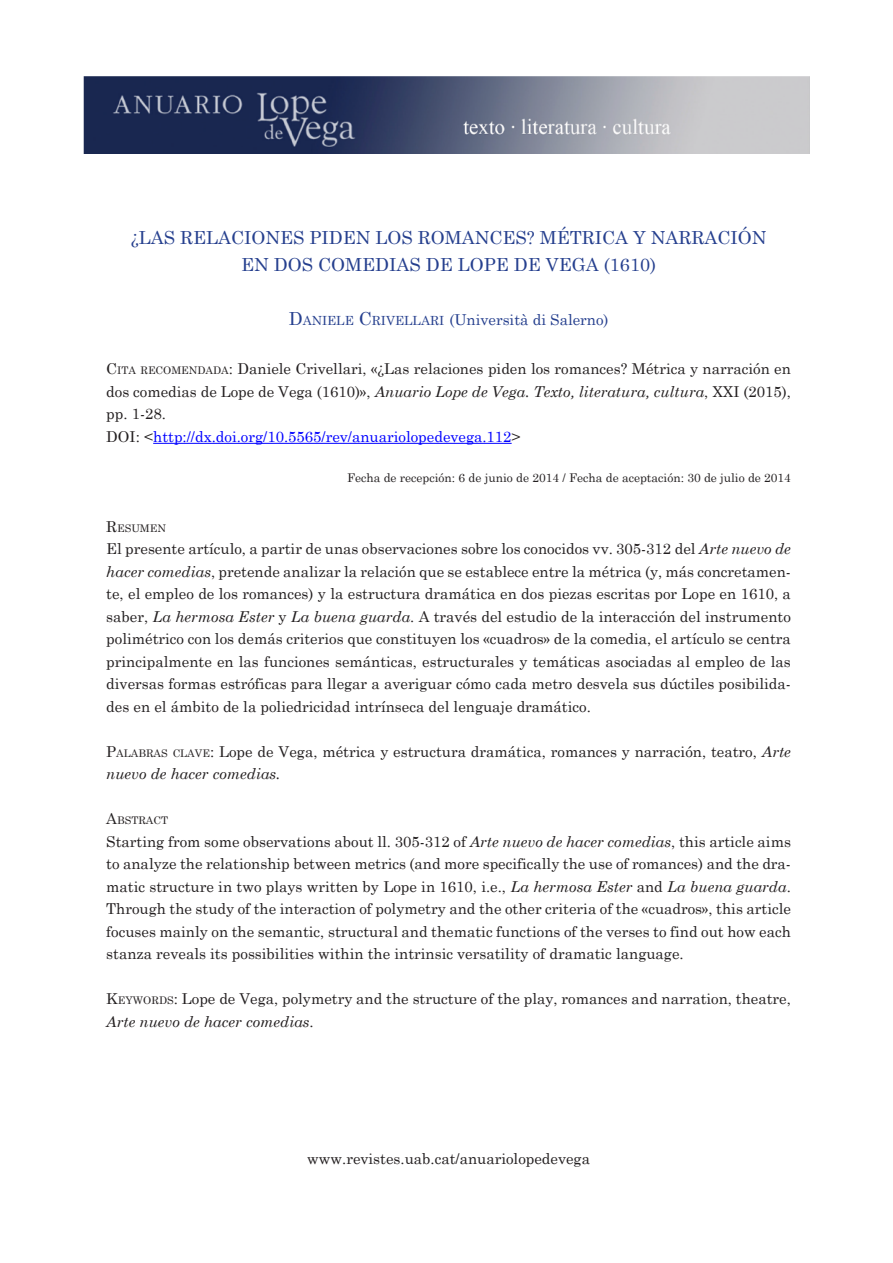
<style>
.page{position:relative;width:893px;height:1263px;background:#fff}
.page>*{position:absolute;margin:0;border:0;box-sizing:border-box;transform-origin:0 0}
.t1{font:18px/27px "Century Schoolbook";color:#253f8e}
.t2{font:15px/22.5px "Century Schoolbook";color:#231f20}
.t3{font:15px "Century Schoolbook";color:#253f8e}
.t4{font:12px "Century Schoolbook";color:#231f20}
.t5{font:10.5px "Century Schoolbook";color:#231f20}
.s1{font-size:18px}
.s2{font-size:12.6px}
.s3{font-style:inherit}
.s4{font-size:10.5px}
.s5{font-style:italic}
.s6{color:#00f}
.s7{font-size:15px}
</style>
<div class="page">
<hr style="left:153px;top:443px;width:359px;height:1px;background:#00f">
<img style="left:84px;top:77px;width:725px;height:77px">
<p class="t1" style="left:241px;top:223px;width:527px;text-indent:-110px">¿LAS RELACIONES PIDEN LOS ROMANCES? MÉTRICA Y NARRACIÓN<br>EN DOS COMEDIAS DE Lope</p>
<p class="t1" style="left:514px;top:250px;width:144px">de Vega (1610)</p>
<p class="t3" style="left:289px;top:310px;width:321px"><span class="s1">D</span><span class="s2">ANIELE</span> <span class="s1">C</span><span class="s2">RIVELLARI</span> (Università di Salerno)</p>
<p class="t2" style="left:106px;top:357px;width:686px"><span class="s3">C</span><span class="s4">ITA RECOMENDADA</span><span class="s3">:</span> Daniele Crivellari, «¿Las relaciones piden los romances? Métrica y narración en dos comedias de Lope de Vega (1610)», <span class="s5">Anuario Lope de Vega. Texto, literatura, cultura</span>, XXI (2015), pp. 1-28.<br>DOI: &lt;<span class="s6">http://dx.doi.org/10.5565/rev/anuariolopedevega.112</span>&gt;</p>
<p class="t4" style="left:347px;top:470px;width:445px">Fecha de recepción: 6 de junio de 2014 / Fecha de aceptación: 30 de julio de 2014</p>
<p class="t5" style="left:106px;top:521px;width:61px"><span class="s7">R</span>ESUMEN</p>
<p class="t2" style="left:106px;top:537px;width:686px;text-align:justify">El presente artículo, a partir de unas observaciones sobre los conocidos vv. 305-312 del <span class="s5">Arte nuevo de hacer comedias</span>, pretende analizar la relación que se establece entre la métrica (y, más concretamen&shy;te, el empleo de los romances) y la estructura dramática en dos piezas escritas por Lope en 1610, a saber, <span class="s5">La hermosa Ester</span> y <span class="s5">La buena guarda</span>. A través del estudio de la interacción del instrumento polimétrico con los demás criterios que constituyen los «cuadros» de la comedia, el artículo se centra principalmente en las funciones semánticas, estructurales y temáticas asociadas al empleo de las diversas formas estróficas para llegar a averiguar cómo cada metro desvela sus dúctiles posibilida&shy;des en el ámbito de la poliedricidad intrínseca del lenguaje dramático.</p>
<p class="t2" style="left:106px;top:740px;width:686px"><span class="s3">P</span><span class="s4">ALABRAS CLAVE</span><span class="s3">:</span> Lope de Vega, métrica y estructura dramática, romances y narración, teatro, <span class="s5">Arte nuevo de hacer comedias.</span></p>
<p class="t5" style="left:106px;top:814px;width:63px"><span class="s7">A</span>BSTRACT</p>
<p class="t2" style="left:106px;top:830px;width:686px;text-align:justify">Starting from some observations about ll. 305-312 of <span class="s5">Arte nuevo de hacer comedias</span>, this article aims to analyze the relationship between metrics (and more specifically the use of romances) and the dra&shy;matic structure in two plays written by Lope in 1610, i.e., <span class="s5">La hermosa Ester</span> and <span class="s5">La buena guarda</span>.<br>Through the study of the interaction of polymetry and the other criteria of the «cuadros», this article focuses mainly on the semantic, structural and thematic functions of the verses to find out how each stanza reveals its possibilities within the intrinsic versatility of dramatic language.</p>
<p class="t2" style="left:106px;top:987px;width:686px"><span class="s3">K</span><span class="s4">EYWORDS</span><span class="s3">:</span> Lope de Vega, polymetry and the structure of the play, romances and narration, theatre,<br><span class="s5">Arte nuevo de hacer comedias</span>.</p>
<p class="t2" style="left:307px;top:1147px;width:284px">www.revistes.uab.cat/anuariolopedevega</p>
</div>
